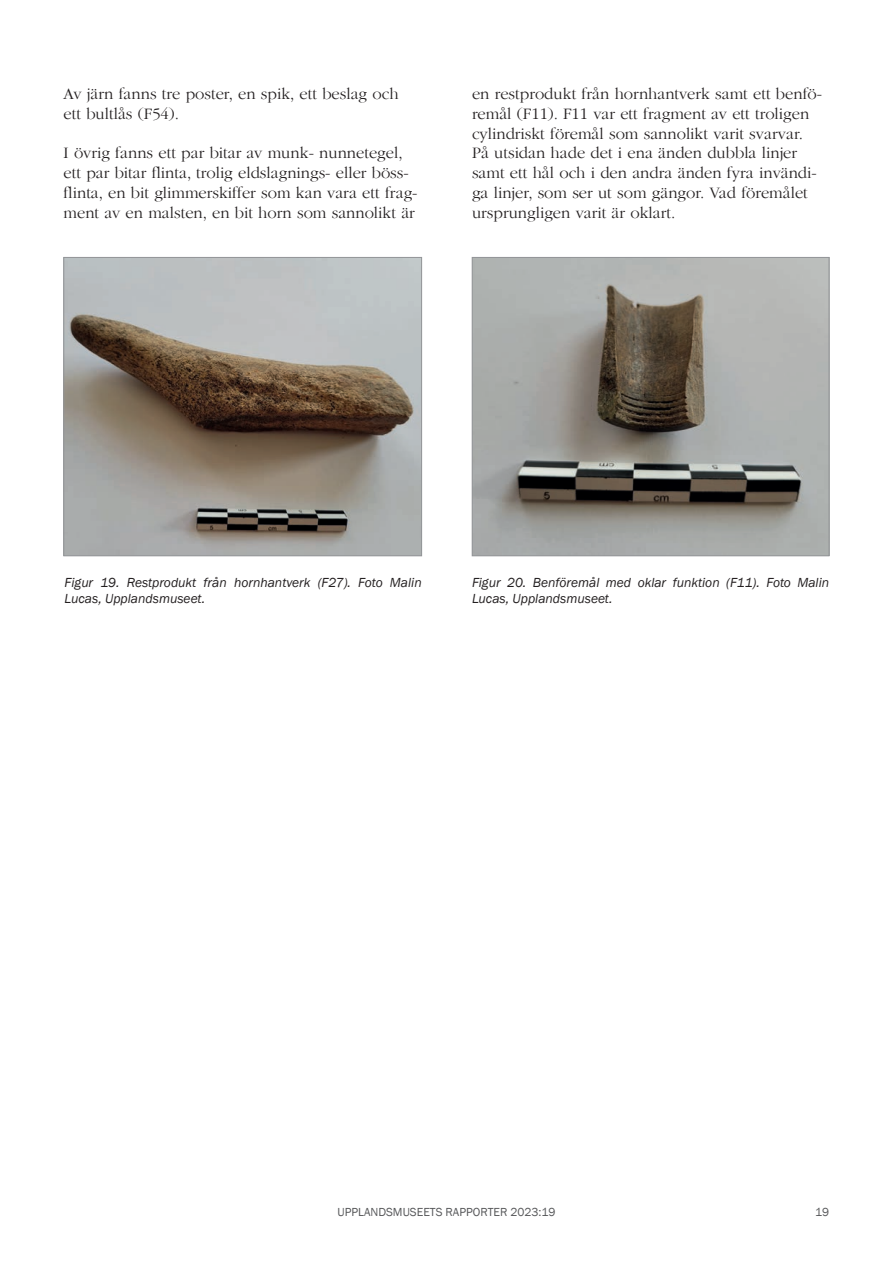
<style>
.page{position:relative;width:893px;height:1263px;background:#fff}
.page>*{position:absolute;margin:0;border:0;box-sizing:border-box;transform-origin:0 0}
.t1{font:300 16.5px/19.8px "ITC Garamond Std";color:#231f20}
.t2{font:italic 13.5px/16.2px "Franklin Gothic";color:#231f20}
.t3{font:12px "Franklin Gothic";color:#57585a}
</style>
<div class="page">
<img style="left:66px;top:259px;width:354px;height:295px">
<div style="left:64px;top:257px;width:358px;height:299px;border:1px solid #939598"></div>
<img style="left:474px;top:259px;width:353px;height:295px">
<div style="left:472px;top:257px;width:357px;height:299px;border:1px solid #939598"></div>
<p class="t1" style="left:64px;top:84px;width:336px">Av järn fanns tre poster, en spik, ett beslag och ett bultlås (F54).</p>
<p class="t1" style="left:64px;top:144px;width:355px">I övrig fanns ett par bitar av munk- nunnetegel, ett par bitar flinta, trolig eldslagnings- eller böss&shy;flinta, en bit glimmerskiffer som kan vara ett frag&shy;ment av en malsten, en bit horn som sannolikt är</p>
<p class="t1" style="left:472px;top:84px;width:351px">en restprodukt från hornhantverk samt ett benfö&shy;remål (F11). F11 var ett fragment av ett troligen cylindriskt föremål som sannolikt varit svarvar.<br>På utsidan hade det i ena änden dubbla linjer samt ett hål och i den andra änden fyra invändi&shy;ga linjer, som ser ut som gängor. Vad föremålet ursprungligen varit är oklart.</p>
<p class="t2" style="left:65px;top:574px;width:359px">Figur 19. Restprodukt från hornhantverk (F27). Foto Malin<br>Lucas, Upplandsmuseet.</p>
<p class="t2" style="left:472px;top:574px;width:359px">Figur 20. Benföremål med oklar funktion (F11). Foto Malin<br>Lucas, Upplandsmuseet.</p>
<p class="t3" style="left:337px;top:1205px;width:219px">UPPLANDSMUSEETS RAPPORTER 2023:19</p>
<p class="t3" style="left:815px;top:1205px;width:15px">19</p>
</div>
